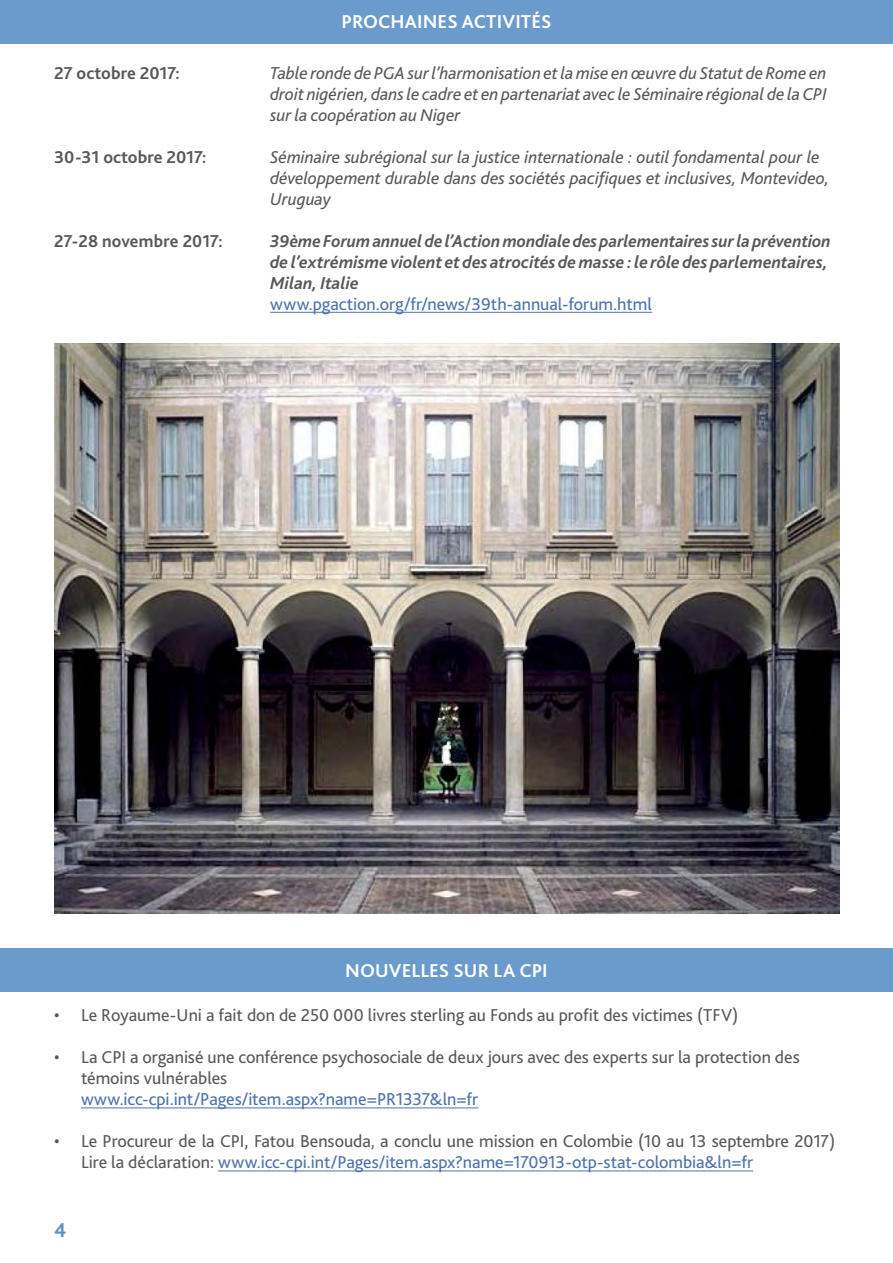
<style>
.page{position:relative;width:893px;height:1263px;background:#fff}
.page>*{position:absolute;margin:0;border:0;box-sizing:border-box;transform-origin:0 0}
.t1{font:700 21px "Bliss 2";color:#5b90c7}
.Secondary{font:700 19.5px "Bliss 2";letter-spacing:.005em;color:#fff}
.Body_Copy{font:18px/21px "Bliss 2";letter-spacing:-.005em;color:#57585a}
.Body_Copy-2{font:italic 18px/21px "Bliss 2";letter-spacing:-.005em;color:#57585a;text-align:justify}
.Body_Copy-3{font:italic 700 18px/21px "Bliss 2";letter-spacing:-.005em;color:#57585a}
.Body_Copy-4{font:18px "Bliss 2";letter-spacing:-.005em;color:#4d72ac}
.Body_Copy-5{font:700 18px "Bliss 2";color:#57585a}
.s1{color:#4d72ac}
</style>
<div class="page">
<hr style="left:270px;top:312px;width:382px;height:1px;background:#4d72ac">
<hr style="left:81px;top:1107px;width:397px;height:1px;background:#4d72ac">
<hr style="left:218px;top:1170px;width:535px;height:1px;background:#4d72ac">
<div style="left:0;top:0;width:893px;height:43px;background:#6b9bcd"></div>
<div style="left:0;top:949px;width:893px;height:43px;background:#6b9bcd"></div>
<img style="left:54px;top:344px;width:785px;height:569px">
<p class="Secondary" style="left:342px;top:10px;width:212px">PROCHAINES ACTIVITÉS</p>
<p class="Body_Copy-5" style="left:54px;top:61px;width:127px">27 octobre 2017:</p>
<p class="Body_Copy-2" style="left:270px;top:62px;width:558px">Table ronde de PGA sur l’harmonisation et la mise en œuvre du Statut de Rome en droit nigérien, dans le cadre et en partenariat avec le Séminaire régional de la CPI sur la coopération au Niger</p>
<p class="Body_Copy-5" style="left:54px;top:145px;width:154px">30-31 octobre 2017:</p>
<p class="Body_Copy-2" style="left:270px;top:146px;width:561px;text-align:left">Séminaire subrégional sur la justice internationale : outil fondamental pour le développement durable dans des sociétés pacifiques et inclusives, Montevideo,<br>Uruguay</p>
<p class="Body_Copy-5" style="left:54px;top:229px;width:170px">27-28 novembre 2017:</p>
<p class="Body_Copy-3" style="left:270px;top:230px;width:562px">39ème Forum annuel de l’Action mondiale des parlementaires sur la prévention de l’extrémisme violent et des atrocités de masse : le rôle des parlementaires,<br>Milan, Italie</p>
<p class="Body_Copy-4" style="left:270px;top:292px;width:383px">www.pgaction.org/fr/news/39th-annual-forum.html</p>
<p class="Secondary" style="left:345px;top:958px;width:204px">NOUVELLES SUR LA CPI</p>
<p class="Body_Copy" style="left:54px;top:1005px;width:686px">• Le Royaume-Uni a fait don de 250 000 livres sterling au Fonds au profit des victimes (TFV)</p>
<p class="Body_Copy" style="left:81px;top:1047px;width:720px;text-indent:-27px">• La CPI a organisé une conférence psychosociale de deux jours avec des experts sur la protection des témoins vulnérables</p>
<p class="Body_Copy-4" style="left:81px;top:1088px;width:399px">www.icc-cpi.int/Pages/item.aspx?name=PR1337&amp;ln=fr</p>
<p class="Body_Copy" style="left:81px;top:1131px;width:756px;text-indent:-27px">• Le Procureur de la CPI, Fatou Bensouda, a conclu une mission en Colombie (10 au 13 septembre 2017)<br>Lire la déclaration: <span class="s1">www.icc-cpi.int/Pages/item.aspx?name=170913-otp-stat-colombia&amp;ln=fr</span></p>
<p class="t1" style="left:54px;top:1217px;width:14px">4</p>
</div>
